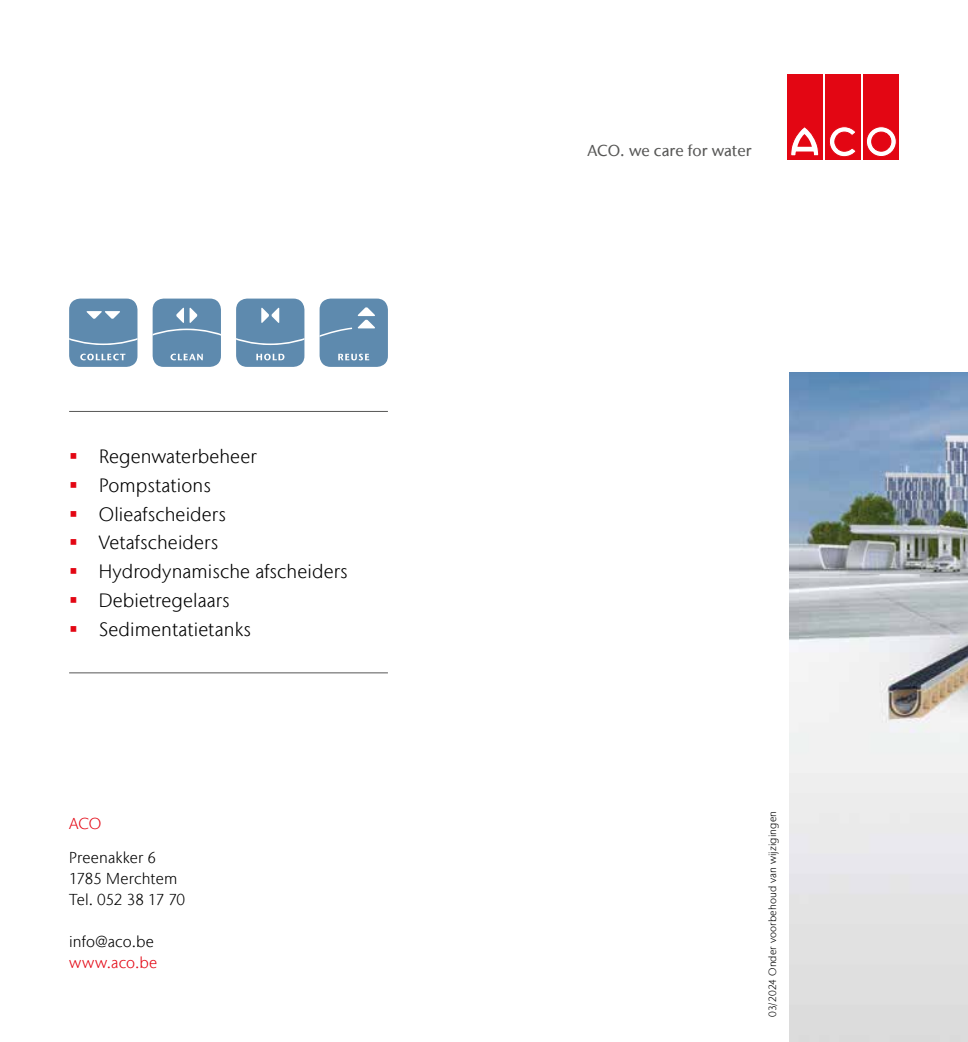
<style>
.page{position:relative;width:968px;height:1042px;background:#fff}
.page>*{position:absolute;margin:0;border:0;box-sizing:border-box;transform-origin:0 0}
.t1{font:300 19.25px/28.9px "Stone Sans IIITC Com";letter-spacing:.005em;color:#000}
.t2{font:300 15.75px/20.8px "Stone Sans IIITC Com";letter-spacing:.005em;color:#000}
.t3{font:500 15.75px "Stone Sans IIITC Com";color:#575756}
.t4{font:300 15.75px "Stone Sans IIITC Com";letter-spacing:.015em;color:#e30613}
.t5{font:300 10.5px "Stone Sans IIITC Com";letter-spacing:.01em;color:#000}
</style>
<div class="page">
<div style="left:787px;top:74px;width:35px;height:86px;background:#e30613"></div>
<svg style="left:790px;top:127px;width:28px;height:29px"></svg>
<div style="left:825px;top:74px;width:35px;height:86px;background:#e30613"></div>
<svg style="left:829px;top:127px;width:27px;height:30px"></svg>
<div style="left:863px;top:74px;width:35px;height:86px;background:#e30613"></div>
<svg style="left:866px;top:127px;width:30px;height:30px"></svg>
<div style="left:866px;top:127px;width:30px;height:30px;border:1px solid #e30613;border-radius:50%"></div>
<div style="left:871px;top:132px;width:19px;height:19px;background:#e30613;border-radius:50%"></div>
<div style="left:871px;top:132px;width:19px;height:19px;border:1px solid #e30613;border-radius:50%"></div>
<hr style="left:69px;top:411px;width:319px;height:1px;background:#575756">
<hr style="left:69px;top:672px;width:319px;height:1px;background:#575756">
<div style="left:69px;top:299px;width:68px;height:68px;background:#5e8aae;border-radius:11px"></div>
<svg style="left:69px;top:311px;width:68px;height:49px"></svg>
<div style="left:153px;top:299px;width:68px;height:68px;background:#5e8aae;border-radius:11px"></div>
<svg style="left:153px;top:307px;width:68px;height:53px"></svg>
<div style="left:236px;top:299px;width:68px;height:68px;background:#5e8aae;border-radius:11px"></div>
<svg style="left:236px;top:307px;width:68px;height:53px"></svg>
<div style="left:319px;top:299px;width:69px;height:68px;background:#5e8aae;border-radius:11px"></div>
<svg style="left:319px;top:307px;width:56px;height:30px"></svg>
<svg style="left:338px;top:354px;width:31px;height:6px"></svg>
<img style="left:789px;top:372px;width:178px;height:670px">
<p class="t1" style="left:99px;top:441px;width:250px">Regenwaterbeheer<br>Pompstations<br>Olieafscheiders<br>Vetafscheiders<br>Hydrodynamische afscheiders<br>Debietregelaars<br>Sedimentatietanks</p>
<p class="t3" style="left:587px;top:140px;width:166px">ACO. we care for water</p>
<p class="t4" style="left:69px;top:813px;width:34px">ACO</p>
<p class="t5" style="left:765px;top:1017px;width:208px;rotate:-90deg">03/2024 Onder voorbehoud van wijzigingen</p>
<p class="t2" style="left:69px;top:847px;width:118px">Preenakker 6<br>1785 Merchtem<br>Tel. 052 38 17 70</p>
<p class="t2" style="left:69px;top:930px;width:86px">info@aco.be</p>
<p class="t4" style="left:69px;top:952px;width:90px">www.aco.be</p>
</div>
